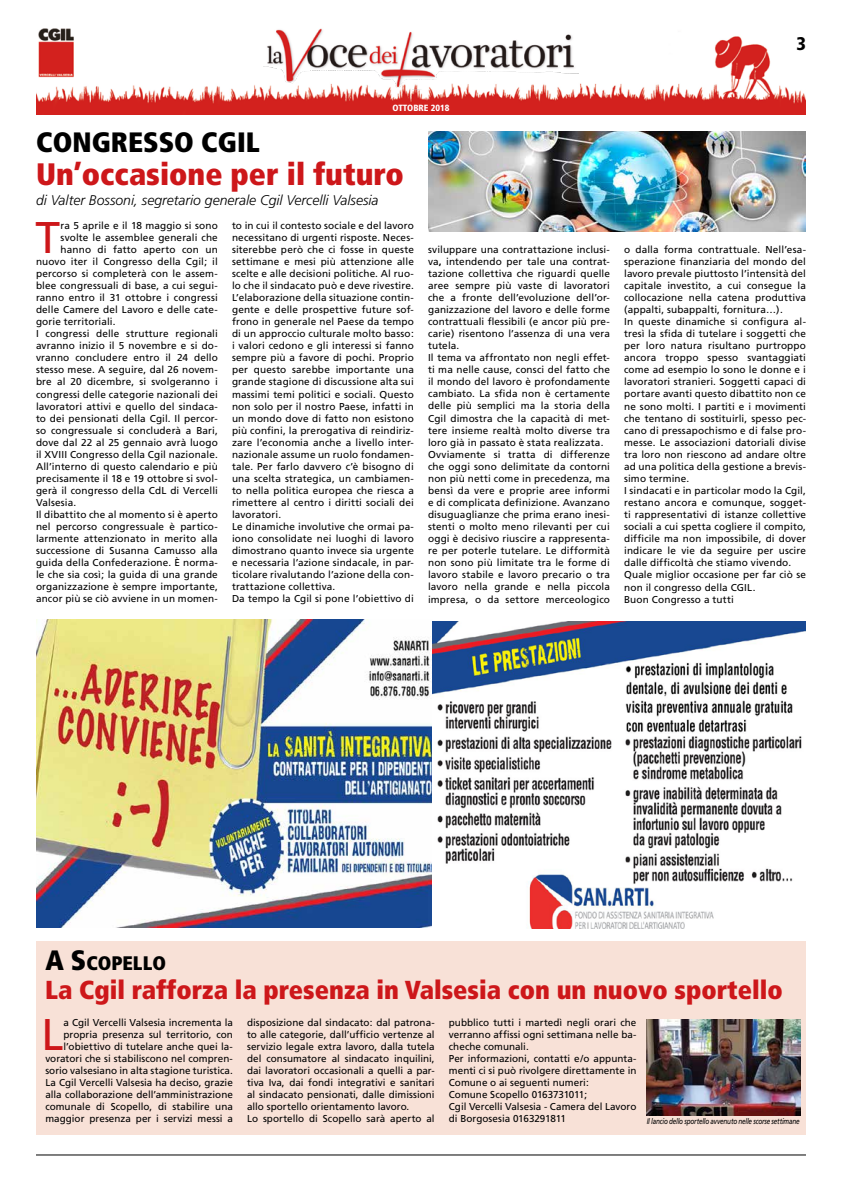
<style>
.page{position:relative;width:842px;height:1191px;background:#fff}
.page>*{position:absolute;margin:0;border:0;box-sizing:border-box;transform-origin:0 0}
.t1{font:44.4px "Frutiger";color:#cd171a}
.t2{font:900 condensed 31px "Frutiger";color:#cd171a}
.t3{font:900 condensed 28px "Frutiger";color:#000}
.t4{font:900 condensed 26px "Frutiger";color:#cd171a}
.t5{font:900 condensed 19.6px "Frutiger";color:#000}
.t6{font:900 condensed 18.3px "Frutiger";color:#000}
.t7{font:italic 300 14px "Frutiger";color:#000}
.t8{font:10px/12.1px "Frutiger";letter-spacing:.01em;color:#000}
.t9{font:900 condensed 9px "Frutiger";color:#fff}
.t10{font:italic 8px "Frutiger";letter-spacing:-.03em;color:#000;scale:.8 1}
.s1{font-weight:700}
.s2{font-size:28px}
</style>
<div class="page">
<hr style="left:36px;top:1154px;width:770px;height:1px;background:#000">
<img style="left:36px;top:36px;width:770px;height:79px">
<img style="left:264px;top:28px;width:314px;height:62px">
<img style="left:36px;top:28px;width:40px;height:51px">
<div style="left:36px;top:940px;width:770px;height:194px;background:#f8e1d7"></div>
<img style="left:646px;top:1019px;width:154px;height:96px">
<img style="left:428px;top:131px;width:378px;height:100px">
<img style="left:36px;top:619px;width:397px;height:308px">
<img style="left:433px;top:621px;width:373px;height:307px">
<p class="t9" style="left:392px;top:103px;width:59px">OTTOBRE 2018</p>
<h3 class="t3" style="left:36px;top:125px;width:225px">CONGRESSO CGIL</h3>
<h2 class="t2" style="left:36px;top:155px;width:369px">Un’occasione per il futuro</h2>
<h3 class="t7" style="left:36px;top:193px;width:344px">di Valter Bossoni, segretario generale Cgil Vercelli Valsesia</h3>
<h3 class="t6" style="left:796px;top:32px;width:11px">3</h3>
<h1 class="t1" style="left:36px;top:211px;width:26px">T</h1>
<p class="t8" style="left:61px;top:219px;width:159px">ra 5 aprile e il 18 maggio si sono</p>
<p class="t8" style="left:61px;top:231px;width:159px">svolte le assemblee generali che</p>
<p class="t8" style="left:61px;top:243px;width:159px">hanno di fatto aperto con un</p>
<p class="t8" style="left:36px;top:255px;width:183px">nuovo iter il Congresso della Cgil; il</p>
<p class="t8" style="left:36px;top:267px;width:183px">percorso si completerà con le assem-</p>
<p class="t8" style="left:36px;top:279px;width:183px">blee congressuali di base, a cui segui-</p>
<p class="t8" style="left:36px;top:292px;width:183px">ranno entro il 31 ottobre i congressi</p>
<p class="t8" style="left:36px;top:304px;width:183px">delle Camere del Lavoro e delle cate-</p>
<p class="t8" style="left:36px;top:316px;width:81px">gorie territoriali.</p>
<p class="t8" style="left:36px;top:328px;width:183px">I congressi delle strutture regionali</p>
<p class="t8" style="left:36px;top:340px;width:183px">avranno inizio il 5 novembre e si do-</p>
<p class="t8" style="left:36px;top:352px;width:183px">vranno concludere entro il 24 dello</p>
<p class="t8" style="left:36px;top:364px;width:183px">stesso mese. A seguire, dal 26 novem-</p>
<p class="t8" style="left:36px;top:376px;width:183px">bre al 20 dicembre, si svolgeranno i</p>
<p class="t8" style="left:36px;top:388px;width:183px">congressi delle categorie nazionali dei</p>
<p class="t8" style="left:36px;top:400px;width:183px">lavoratori attivi e quello del sindaca-</p>
<p class="t8" style="left:36px;top:412px;width:183px">to dei pensionati della Cgil. Il percor-</p>
<p class="t8" style="left:36px;top:424px;width:183px">so congressuale si concluderà a Bari,</p>
<p class="t8" style="left:36px;top:436px;width:183px">dove dal 22 al 25 gennaio avrà luogo</p>
<p class="t8" style="left:36px;top:448px;width:183px">il XVIII Congresso della Cgil nazionale.</p>
<p class="t8" style="left:36px;top:460px;width:183px">All’interno di questo calendario e più</p>
<p class="t8" style="left:36px;top:472px;width:183px">precisamente il 18 e 19 ottobre si svol-</p>
<p class="t8" style="left:36px;top:484px;width:183px">gerà il congresso della CdL di Vercelli</p>
<p class="t8" style="left:36px;top:496px;width:42px">Valsesia.</p>
<p class="t8" style="left:36px;top:508px;width:183px">Il dibattito che al momento si è aperto</p>
<p class="t8" style="left:36px;top:520px;width:183px">nel percorso congressuale è partico-</p>
<p class="t8" style="left:36px;top:533px;width:183px">larmente attenzionato in merito alla</p>
<p class="t8" style="left:36px;top:545px;width:183px">successione di Susanna Camusso alla</p>
<p class="t8" style="left:36px;top:557px;width:183px">guida della Confederazione. È norma-</p>
<p class="t8" style="left:36px;top:569px;width:183px">le che sia così; la guida di una grande</p>
<p class="t8" style="left:36px;top:581px;width:183px">organizzazione è sempre importante,</p>
<p class="t8" style="left:36px;top:593px;width:183px">ancor più se ciò avviene in un momen-</p>
<p class="t8" style="left:232px;top:219px;width:183px">to in cui il contesto sociale e del lavoro necessitano di urgenti risposte. Neces&shy;siterebbe però che ci fosse in queste settimane e mesi più attenzione alle scelte e alle decisioni politiche. Al ruo&shy;lo che il sindacato può e deve rivestire.<br>L’elaborazione della situazione contin&shy;gente e delle prospettive future sof&shy;frono in generale nel Paese da tempo di un approccio culturale molto basso: i valori cedono e gli interessi si fanno sempre più a favore di pochi. Proprio per questo sarebbe importante una grande stagione di discussione alta sui massimi temi politici e sociali. Questo non solo per il nostro Paese, infatti in un mondo dove di fatto non esistono più confini, la prerogativa di reindiriz&shy;zare l’economia anche a livello inter&shy;nazionale assume un ruolo fondamen&shy;tale. Per farlo davvero c’è bisogno di una scelta strategica, un cambiamen&shy;to nella politica europea che riesca a rimettere al centro i diritti sociali dei lavoratori.<br>Le dinamiche involutive che ormai pa&shy;iono consolidate nei luoghi di lavoro dimostrano quanto invece sia urgente e necessaria l’azione sindacale, in par&shy;ticolare rivalutando l’azione della con&shy;trattazione collettiva.<br>Da tempo la Cgil si pone l’obiettivo di</p>
<p class="t8" style="left:428px;top:243px;width:183px">sviluppare una contrattazione inclusi&shy;va<span class="s1">,</span> intendendo per tale una contrat&shy;tazione collettiva che riguardi quelle aree sempre più vaste di lavoratori che a fronte dell’evoluzione dell’or&shy;ganizzazione del lavoro e delle forme contrattuali flessibili (e ancor più pre&shy;carie) risentono l’assenza di una vera tutela.<br>Il tema va affrontato non negli effet&shy;ti ma nelle cause, consci del fatto che il mondo del lavoro è profondamente cambiato. La sfida non è certamente delle più semplici ma la storia della Cgil dimostra che la capacità di met&shy;tere insieme realtà molto diverse tra loro già in passato è stata realizzata.<br>Ovviamente si tratta di differenze che oggi sono delimitate da contorni non più netti come in precedenza, ma bensì da vere e proprie aree informi e di complicata definizione. Avanzano disuguaglianze che prima erano inesi&shy;stenti o molto meno rilevanti per cui oggi è decisivo riuscire a rappresenta&shy;re per poterle tutelare. Le difformità non sono più limitate tra le forme di lavoro stabile e lavoro precario o tra lavoro nella grande e nella piccola impresa, o da settore merceologico</p>
<p class="t8" style="left:624px;top:243px;width:183px">o dalla forma contrattuale. Nell’esa&shy;sperazione finanziaria del mondo del lavoro prevale piuttosto l’intensità del capitale investito, a cui consegue la collocazione nella catena produttiva (appalti, subappalti, fornitura…).<br>In queste dinamiche si configura al&shy;tresì la sfida di tutelare i soggetti che per loro natura risultano purtroppo ancora troppo spesso svantaggiati come ad esempio lo sono le donne e i lavoratori stranieri. Soggetti capaci di portare avanti questo dibattito non ce ne sono molti. I partiti e i movimenti che tentano di sostituirli, spesso pec&shy;cano di pressapochismo e di false pro&shy;messe. Le associazioni datoriali divise tra loro non riescono ad andare oltre ad una politica della gestione a brevis&shy;simo termine.<br>I sindacati e in particolar modo la Cgil, restano ancora e comunque, sogget&shy;ti rappresentativi di istanze collettive sociali a cui spetta cogliere il compito, difficile ma non impossibile, di dover indicare le vie da seguire per uscire dalle difficoltà che stiamo vivendo.<br>Quale miglior occasione per far ciò se non il congresso della CGIL.<br>Buon Congresso a tutti</p>
<h3 class="t5" style="left:45px;top:951px;width:89px"><span class="s2">A S</span>COPELLO</h3>
<h3 class="t4" style="left:45px;top:974px;width:739px">La Cgil rafforza la presenza in Valsesia con un nuovo sportello</h3>
<h1 class="t1" style="left:41px;top:1008px;width:23px">L</h1>
<p class="t8" style="left:45px;top:1016px;width:189px;text-align:right">a Cgil Vercelli Valsesia incrementa la propria presenza sul territorio, con l’obiettivo di tutelare anche quei la&shy;voratori che si stabiliscono nel compren&shy;sorio valsesiano in alta stagione turistica.<br>La Cgil Vercelli Valsesia ha deciso, grazie alla collaborazione dell’amministrazione comunale di Scopello, di stabilire una maggior presenza per i servizi messi a</p>
<p class="t8" style="left:247px;top:1016px;width:189px">disposizione dal sindacato: dal patrona&shy;to alle categorie, dall’ufficio vertenze al servizio legale extra lavoro, dalla tutela del consumatore al sindacato inquilini, dai lavoratori occasionali a quelli a par&shy;tiva Iva, dai fondi integrativi e sanitari al sindacato pensionati, dalle dimissioni allo sportello orientamento lavoro.<br>Lo sportello di Scopello sarà aperto al</p>
<p class="t8" style="left:449px;top:1016px;width:189px">pubblico tutti i martedì negli orari che verranno affissi ogni settimana nelle ba&shy;cheche comunali.<br>Per informazioni, contatti e/o appunta&shy;menti ci si può rivolgere direttamente in Comune o ai seguenti numeri:<br>Comune Scopello 0163731011;<br>Cgil Vercelli Valsesia - Camera del Lavoro di Borgosesia 0163291811</p>
<p class="t10" style="left:647px;top:1116px;width:193px">Il lancio dello sportello avvenuto nelle scorse settimane</p>
</div>
